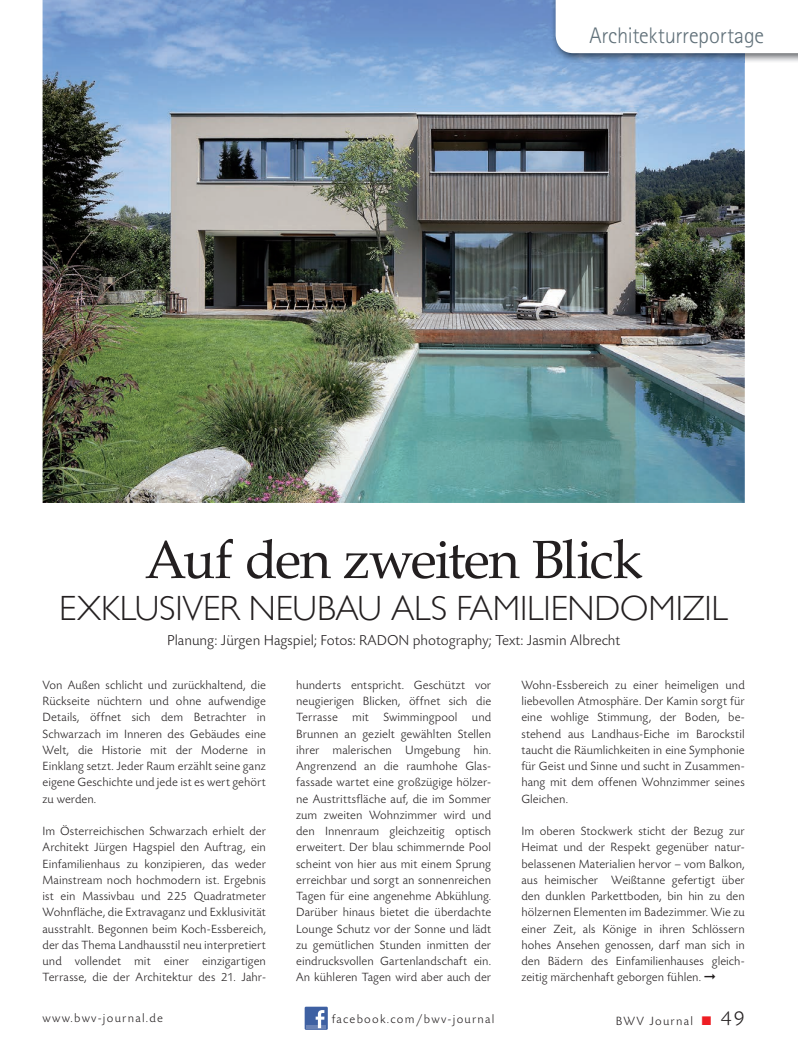
<style>
.page{position:relative;width:798px;height:1053px;background:#fff}
.page>*{position:absolute;margin:0;border:0;box-sizing:border-box;transform-origin:0 0}
.t1{font:53.75px "Book Antiqua";letter-spacing:-.03em;color:#231f20}
.t2{font:300 35px "Gill Sans";letter-spacing:-.005em;color:#231f20}
.t3{font:300 22.5px "Rotis Sans Serif";letter-spacing:-.01em;color:#607079}
.t4{font:300 15px "Today SB";color:#231f20}
.t5{font:300 12.5px/16.2px "Today SB";letter-spacing:.005em;color:#231f20;text-align:justify}
.t6{font:300 12.5px "Today SB";letter-spacing:.1em;color:#231f20}
.s1{color:#ee1d23}
.s2{font-size:21.25px}
</style>
<div class="page">
<div style="left:304px;top:1006px;width:24px;height:23px;background:#3e60a2"></div>
<svg style="left:306px;top:1025px;width:20px;height:3px"></svg>
<svg style="left:315px;top:1010px;width:9px;height:18px"></svg>
<img style="left:43px;top:0;width:701px;height:503px">
<img style="left:551px;top:0;width:246px;height:63px">
<svg style="left:555px;top:0;width:242px;height:53px"></svg>
<h3 class="t3" style="left:589px;top:23px;width:176px">Architekturreportage</h3>
<h1 class="t1" style="left:144px;top:526px;width:499px">Auf den zweiten Blick</h1>
<h2 class="t2" style="left:59px;top:588px;width:670px">EXKLUSIVER NEUBAU ALS FAMILIENDOMIZIL</h2>
<p class="t4" style="left:167px;top:632px;width:454px">Planung: Jürgen Hagspiel; Fotos: RADON photography; Text: Jasmin Albrecht</p>
<p class="t5" style="left:43px;top:677px;width:225px">Von Außen schlicht und zurückhaltend, die Rückseite nüchtern und ohne aufwendige Details, öffnet sich dem Betrachter in Schwarzach im Inneren des Gebäudes eine Welt, die Historie mit der Moderne in Einklang setzt. Jeder Raum erzählt seine ganz eigene Geschichte und jede ist es wert gehört zu werden.</p>
<p class="t5" style="left:43px;top:823px;width:225px">Im Österreichischen Schwarzach erhielt der Architekt Jürgen Hagspiel den Auftrag, ein Einfamilienhaus zu konzipieren, das weder Mainstream noch hochmodern ist. Ergebnis ist ein Massivbau und 225 Quadratmeter Wohnfläche, die Extravaganz und Exklusivität ausstrahlt. Begonnen beim Koch-Essbereich, der das Thema Landhausstil neu interpretiert und vollendet mit einer einzigartigen Terrasse, die der Architektur des 21. Jahr-</p>
<p class="t5" style="left:296px;top:677px;width:196px">hunderts entspricht. Geschützt vor neugierigen Blicken, öffnet sich die Terrasse mit Swimmingpool und Brunnen an gezielt gewählten Stellen ihrer malerischen Umgebung hin.<br>Angrenzend an die raumhohe Glas&shy;fassade wartet eine großzügige hölzer&shy;ne Austrittsfläche auf, die im Sommer zum zweiten Wohnzimmer wird und den Innenraum gleichzeitig optisch erweitert. Der blau schimmernde Pool scheint von hier aus mit einem Sprung erreichbar und sorgt an sonnenreichen Tagen für eine angenehme Abkühlung.<br>Darüber hinaus bietet die überdachte Lounge Schutz vor der Sonne und lädt zu gemütlichen Stunden inmitten der eindrucksvollen Gartenlandschaft ein.<br>An kühleren Tagen wird aber auch der</p>
<p class="t5" style="left:521px;top:677px;width:225px">Wohn-Essbereich zu einer heimeligen und liebe vollen Atmosphäre. Der Kamin sorgt für eine wohlige Stimmung, der Boden, be&shy;stehend aus Landhaus-Eiche im Barockstil taucht die Räumlichkeiten in eine Symphonie für Geist und Sinne und sucht in Zusammen&shy;hang mit dem offenen Wohnzimmer seines Gleichen.</p>
<p class="t5" style="left:521px;top:823px;width:225px">Im oberen Stockwerk sticht der Bezug zur Heimat und der Respekt gegenüber natur&shy;belassenen Materialien hervor – vom Balkon, aus heimischer Weißtanne gefertigt über den dunklen Parkettboden, bin hin zu den hölzernen Elementen im Badezimmer. Wie zu einer Zeit, als Könige in ihren Schlössern hohes Ansehen genossen, darf man sich in den Bädern des Einfamilienhauses gleich&shy;zeitig märchenhaft geborgen fühlen. ➞</p>
<p class="t6" style="left:43px;top:1010px;width:122px">www.bwv-journal.de</p>
<p class="t6" style="left:331px;top:1012px;width:164px">facebook.com/bwv-journal</p>
<p class="t6" style="left:615px;top:1014px;width:130px">BWV Journal <span class="s1">■</span> <span class="s2">49</span></p>
</div>
